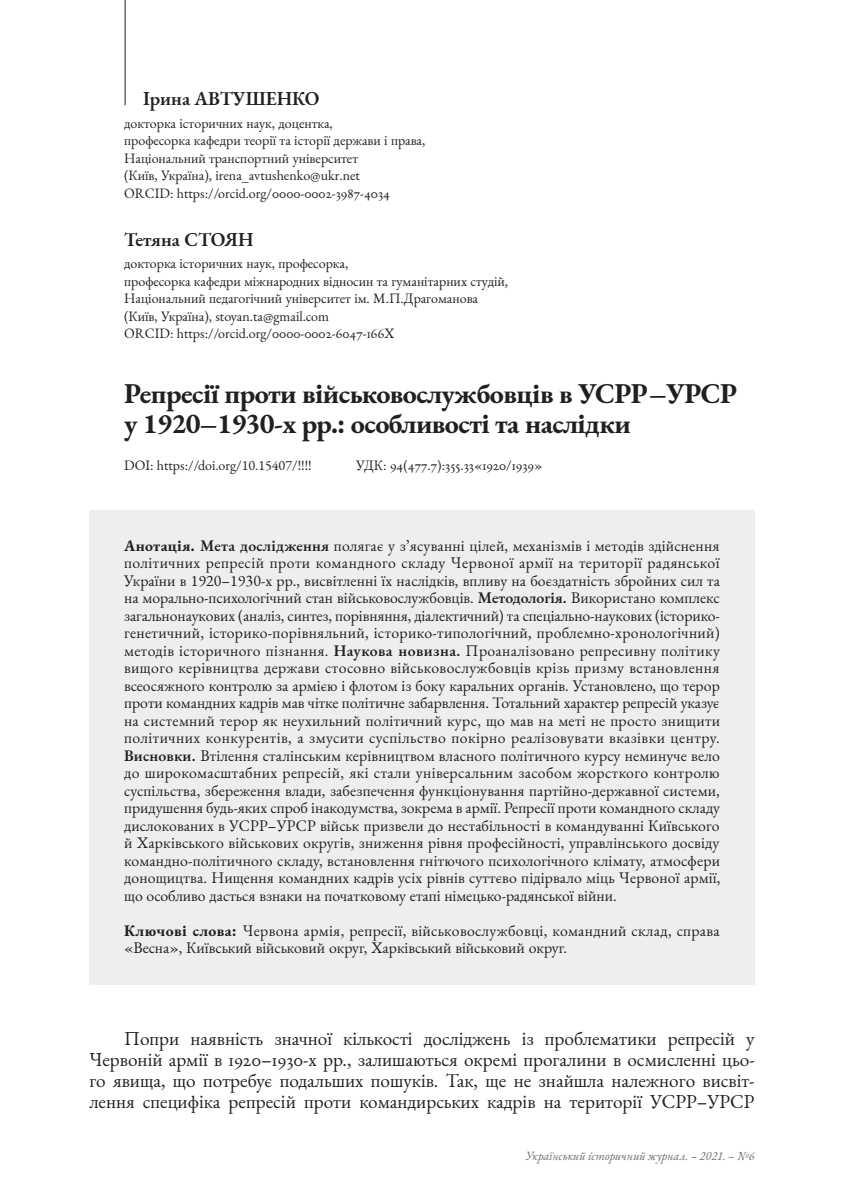
<style>
.page{position:relative;width:844px;height:1191px;background:#fff}
.page>*{position:absolute;margin:0;border:0;box-sizing:border-box;transform-origin:0 0}
.t1{font:700 28px/29.8px "EB Garamond";letter-spacing:-.02em;color:#231f20}
.t2{font:19.25px/21px "EB Garamond";color:#231f20;text-align:justify}
.t3{font:600 19.25px "EB Garamond";color:#231f20}
.t4{font:15.75px/17.5px "EB Garamond";color:#231f20;text-align:justify}
.t5{font:14px/17.5px "EB Garamond";color:#231f20}
.t6{font:italic 12.25px "EB Garamond";color:#6c6d70}
.s1{font-weight:700}
.s2{font-weight:600}
</style>
<div class="page">
<hr style="left:125px;top:0;width:1px;height:105px;background:#231f20">
<div style="left:89px;top:510px;width:665px;height:474px;background:#eeeeef"></div>
<p class="t3" style="left:143px;top:86px;width:178px">Ірина АВТУШЕНКО</p>
<p class="t5" style="left:124px;top:114px;width:303px">докторка історичних наук, доцентка,<br>професорка кафедри теорії та історії держави і права, Національний транспортний університет<br>(Київ, Україна), irena_avtushenko@ukr.net<br>ORCID: https://orcid.org/0000-0002-3987-4034</p>
<p class="t3" style="left:124px;top:227px;width:131px">Тетяна СТОЯН</p>
<p class="t5" style="left:124px;top:255px;width:385px">докторка історичних наук, професорка,<br>професорка кафедри міжнародних відносин та гуманітарних студій, Національний педагогічний університет ім. М.П.Драгоманова (Київ, Україна), stoyan.ta@gmail.com<br>ORCID: https://orcid.org/0000-0002-6047-166X</p>
<h1 class="t1" style="left:124px;top:378px;width:614px">Репресії проти військовослужбовців в УСРР–УРСР у 1920–1930-х рр.: особливості та наслідки</h1>
<p class="t5" style="left:124px;top:456px;width:189px">DOI: https://doi.org/10.15407/!!!!</p>
<p class="t5" style="left:356px;top:456px;width:188px">УДК: 94(477.7):355.33«1920/1939»</p>
<p class="t4" style="left:124px;top:537px;width:597px"><span class="s1">Анотація.</span> <span class="s2">Мета дослідження</span> полягає у з’ясуванні цілей, механізмів і методів здійснення політичних репресій проти командного складу Червоної армії на території радянської України в 1920–1930-х рр., висвітленні їх наслідків, впливу на боєздатність збройних сил та на морально-психологічний стан військовослужбовців. <span class="s2">Методологія.</span> Використано комплекс загальнонаукових (аналіз, синтез, порівняння, діалектичний) та спеціально-наукових (історико&shy;генетичний, історико-порівняльний, історико-типологічний, проблемно-хронологічний) методів історичного пізнання. <span class="s2">Наукова новизна.</span> Проаналізовано репресивну політику вищого керівництва держави стосовно військовослужбовців крізь призму встановлення всеосяжного контролю за армією і флотом із боку каральних органів. Установлено, що терор проти командних кадрів мав чітке політичне забарвлення. Тотальний характер репресій указує на системний терор як неухильний політичний курс, що мав на меті не просто знищити політичних конкурентів, а змусити суспільство покірно реалізовувати вказівки центру.<br><span class="s2">Висновки.</span> Втілення сталінським керівництвом власного політичного курсу неминуче вело до широкомасштабних репресій, які стали універсальним засобом жорсткого контролю суспільства, збереження влади, забезпечення функціонування партійно-державної системи, придушення будь-яких спроб інакодумства, зокрема в армії. Репресії проти командного складу дислокованих в УСРР–УРСР військ призвели до нестабільності в командуванні Київського й Харківського військових округів, зниження рівня професійності, управлінського досвіду командно-політичного складу, встановлення гнітючого психологічного клімату, атмосфери донощицтва. Нищення командних кадрів усіх рівнів суттєво підірвало міць Червоної армії, що особливо дасться взнаки на початковому етапі німецько-радянської війни.</p>
<p class="t4" style="left:124px;top:922px;width:597px"><span class="s1">Ключові слова:</span> Червона армія, репресії, військовослужбовці, командний склад, справа «Весна», Київський військовий округ, Харківський військовий округ.</p>
<p class="t2" style="left:89px;top:1027px;width:666px;text-indent:35px">Попри наявність значної кількості досліджень із проблематики репресій у Червоній армії в 1920–1930-х рр., залишаються окремі прогалини в осмисленні цьо&shy;го явища, що потребує подальших пошуків. Так, ще не знайшла належного висвіт&shy;лення специфіка репресій проти командирських кадрів на території УСРР–УРСР</p>
<p class="t6" style="left:525px;top:1148px;width:230px">Український історичний журнал. – 2021. – №6</p>
</div>
